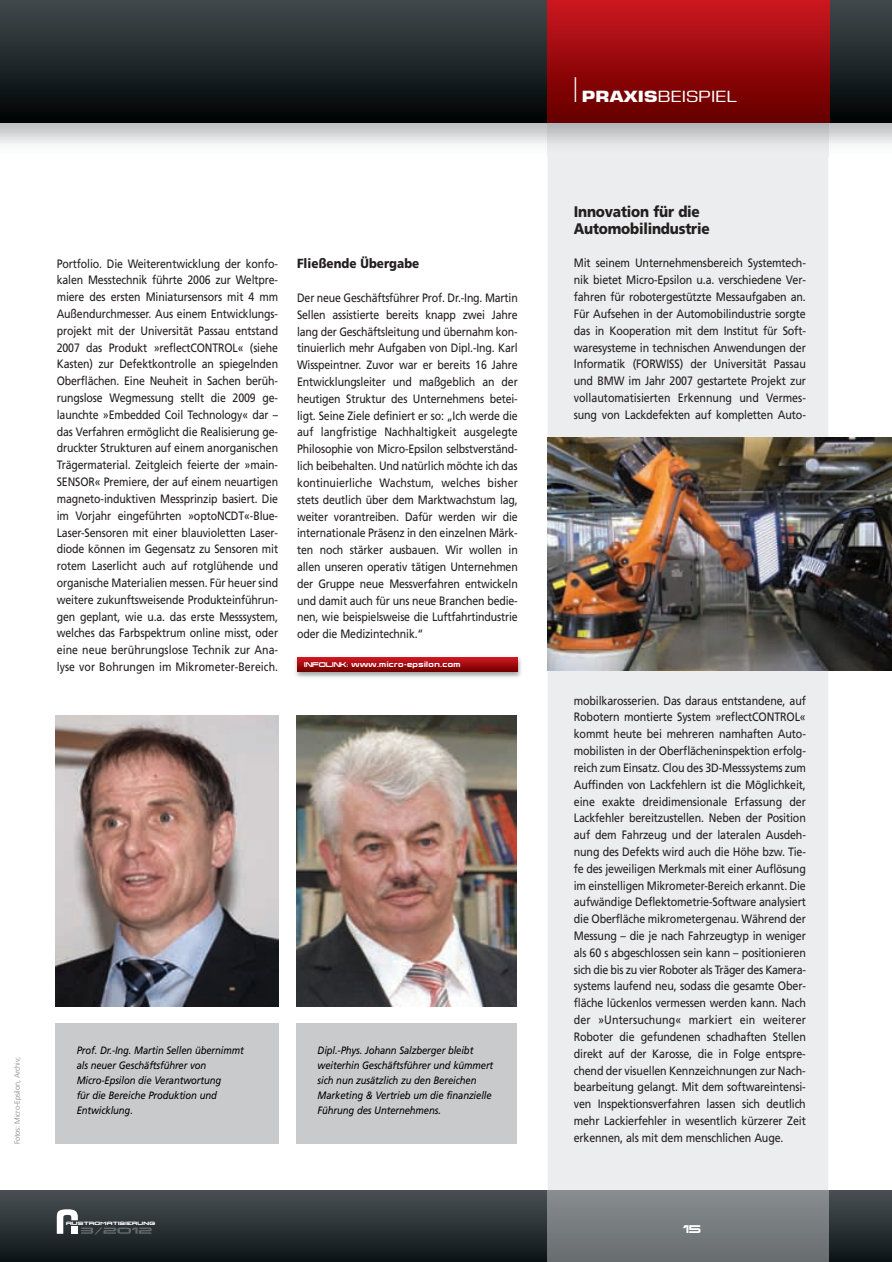
<style>
.page{position:relative;width:892px;height:1262px;background:#fff}
.page>*{position:absolute;margin:0;border:0;box-sizing:border-box;transform-origin:0 0}
.t1{font:900 15.3px/16.8px "Frutiger";letter-spacing:-.015em;color:#231f20;scale:.89 1}
.t2{font:15px "Eurostile";letter-spacing:.015em;color:#fff;scale:1.25 1}
.t3{font:900 13.2px "Frutiger";color:#231f20;scale:.89 1}
.t4{font:12.15px/16.8px "Frutiger";letter-spacing:-.015em;color:#231f20;text-align:justify;scale:.87 1}
.t5{font:12.15px/16.8px "Frutiger";letter-spacing:-.015em;color:#231f20;text-align:justify;scale:.88 1}
.t6{font:italic 10.65px/15px "Frutiger";letter-spacing:-.01em;color:#000001;scale:.89 1}
.t7{font:9.75px "Korataki";color:#fff;scale:1.05 1}
.t8{font:300 7.5px "Frutiger";letter-spacing:-.015em;color:#808285}
.t9{font:6.75px "Korataki";letter-spacing:.075em;color:#fff;scale:.9 1}
.t10{font:4.05px "BOL Dfinger";letter-spacing:.05em;color:#fff;scale:1.26 1}
.s1{font-size:6px}
.s2{font-size:33px}
.s3{font-weight:700}
</style>
<div class="page">
<div style="left:0;top:1190px;width:891px;height:71px;background:linear-gradient(to bottom,#4a5153,#0e1619)"></div>
<div style="left:547px;top:156px;width:281px;height:1034px;background:#ecedee"></div>
<img style="left:547px;top:1190px;width:281px;height:71px">
<img style="left:0;top:122px;width:891px;height:34px">
<img style="left:547px;top:122px;width:281px;height:34px">
<div style="left:0;top:0;width:891px;height:122px;background:linear-gradient(to bottom,#424a4d,#000406)"></div>
<svg style="left:57px;top:1208px;width:21px;height:25px"></svg>
<div style="left:71px;top:1225px;width:7px;height:8px;background:#fff"></div>
<img style="left:81px;top:1227px;width:70px;height:7px">
<div style="left:547px;top:0;width:282px;height:122px;background:linear-gradient(to bottom,#cc161f,#650000)"></div>
<img style="left:296px;top:715px;width:220px;height:291px">
<img style="left:55px;top:715px;width:223px;height:291px">
<div style="left:296px;top:1023px;width:220px;height:119px;background:#c8cacc"></div>
<div style="left:55px;top:1023px;width:223px;height:119px;background:#c8cacc"></div>
<img style="left:547px;top:437px;width:344px;height:233px">
<img style="left:295px;top:657px;width:226px;height:20px">
<svg style="left:297px;top:657px;width:220px;height:14px;background:#a50c11"></svg>
<p class="t4" style="left:57px;top:256px;width:256px">Portfolio. Die Weiterentwicklung der konfo&shy;kalen Messtechnik führte 2006 zur Weltpre&shy;miere des ersten Miniatursensors mit 4 mm Außendurchmesser. Aus einem Entwicklungs&shy;projekt mit der Universität Passau entstand 2007 das Produkt »reflectCONTROL« (siehe Kasten) zur Defektkontrolle an spiegelnden Oberflächen. Eine Neuheit in Sachen berüh&shy;rungslose Wegmessung stellt die 2009 ge&shy;launchte »Embedded Coil Technology« dar – das Verfahren ermöglicht die Realisierung ge&shy;druckter Strukturen auf einem anorganischen Trägermaterial. Zeitgleich feierte der »main-SENSOR« Premiere, der auf einem neuartigen magneto-induktiven Messprinzip basiert. Die im Vorjahr eingeführten »optoNCDT«-Blue-Laser-Sensoren mit einer blauvioletten Laser&shy;diode können im Gegensatz zu Sensoren mit rotem Laserlicht auch auf rotglühende und organische Materialien messen. Für heuer sind weitere zukunftsweisende Produkteinführun&shy;gen geplant, wie u.a. das erste Messsystem, welches das Farbspektrum online misst, oder eine neue berührungslose Technik zur Ana&shy;lyse vor Bohrungen im Mikrometer-Bereich.</p>
<p class="t3" style="left:297px;top:258px;width:139px">Fließende Übergabe</p>
<p class="t4" style="left:297px;top:290px;width:255px">Der neue Geschäftsführer Prof. Dr.-Ing. Martin Sellen assistierte bereits knapp zwei Jahre lang der Geschäftsleitung und übernahm kon&shy;tinuierlich mehr Aufgaben von Dipl.-Ing. Karl Wisspeintner. Zuvor war er bereits 16 Jahre Entwicklungsleiter und maßgeblich an der heutigen Struktur des Unternehmens betei&shy;ligt. Seine Ziele definiert er so: „Ich werde die auf langfristige Nachhaltigkeit ausgelegte Philosophie von Micro-Epsilon selbstverständ&shy;lich beibehalten. Und natürlich möchte ich das kontinuierliche Wachstum, welches bisher stets deutlich über dem Marktwachstum lag, weiter vorantreiben. Dafür werden wir die internationale Präsenz in den einzelnen Märk&shy;ten noch stärker ausbauen. Wir wollen in allen unseren operativ tätigen Unternehmen der Gruppe neue Messverfahren entwickeln und damit auch für uns neue Branchen bedie&shy;nen, wie beispielsweise die Luftfahrtindustrie oder die Medizintechnik.“</p>
<p class="t9" style="left:304px;top:661px;width:175px"><span class="s1">INFOLINK:</span> www.micro-epsilon.com</p>
<p class="t8" style="left:14px;top:1144px;width:89px;rotate:-90deg">Fotos: Micro-Epsilon, Archiv;</p>
<p class="t6" style="left:77px;top:1043px;width:189px">Prof. Dr.-Ing. Martin Sellen übernimmt als neuer Geschäftsführer von<br>Micro-Epsilon die Verantwortung<br>für die Bereiche Produktion und<br>Entwicklung.</p>
<p class="t6" style="left:317px;top:1043px;width:199px">Dipl.-Phys. Johann Salzberger bleibt weiterhin Geschäftsführer und kümmert sich nun zusätzlich zu den Bereichen Marketing &amp; Vertrieb um die finanzielle Führung des Unternehmens.</p>
<p class="t10" style="left:66px;top:1220px;width:72px">AUSTROMATISIERUNG</p>
<p class="t2" style="left:573px;top:91px;width:132px"><span class="s2">I</span> <span class="s3">PRAXIS</span>BEISPIEL</p>
<p class="t1" style="left:573px;top:204px;width:154px">Innovation für die<br>Automobilindustrie</p>
<p class="t5" style="left:573px;top:256px;width:265px">Mit seinem Unternehmensbereich Systemtech&shy;nik bietet Micro-Epsilon u.a. verschiedene Ver&shy;fahren für robotergestützte Messaufgaben an.<br>Für Aufsehen in der Automobilindustrie sorgte das in Kooperation mit dem Institut für Soft&shy;waresysteme in technischen Anwendungen der Informatik (FORWISS) der Universität Passau und BMW im Jahr 2007 gestartete Projekt zur vollautomatisierten Erkennung und Vermes&shy;sung von Lackdefekten auf kompletten Auto-</p>
<p class="t5" style="left:573px;top:692px;width:265px">mobilkarosserien. Das daraus entstandene, auf Robotern montierte System »reflectCONTROL« kommt heute bei mehreren namhaften Auto&shy;mobilisten in der Oberflächeninspektion erfolg&shy;reich zum Einsatz. Clou des 3D-Messsystems zum Auffinden von Lackfehlern ist die Möglichkeit, eine exakte dreidimensionale Erfassung der Lackfehler bereitzustellen. Neben der Position auf dem Fahrzeug und der lateralen Ausdeh&shy;nung des Defekts wird auch die Höhe bzw. Tie&shy;fe des jeweiligen Merkmals mit einer Auflösung im einstelligen Mikrometer-Bereich erkannt. Die aufwändige Deflektometrie-Software analysiert die Oberfläche mikrometergenau. Während der Messung – die je nach Fahrzeugtyp in weniger als 60 s abgeschlossen sein kann – positionieren sich die bis zu vier Roboter als Träger des Kamera&shy;systems laufend neu, sodass die gesamte Ober&shy;fläche lückenlos vermessen werden kann. Nach der »Untersuchung« markiert ein weiterer Roboter die gefundenen schadhaften Stellen direkt auf der Karosse, die in Folge entspre&shy;chend der visuellen Kennzeichnungen zur Nach&shy;bearbeitung gelangt. Mit dem softwareintensi&shy;ven Inspektionsverfahren lassen sich deutlich mehr Lackierfehler in wesentlich kürzerer Zeit erkennen, als mit dem menschlichen Auge.</p>
<p class="t7" style="left:683px;top:1224px;width:19px">15</p>
</div>
